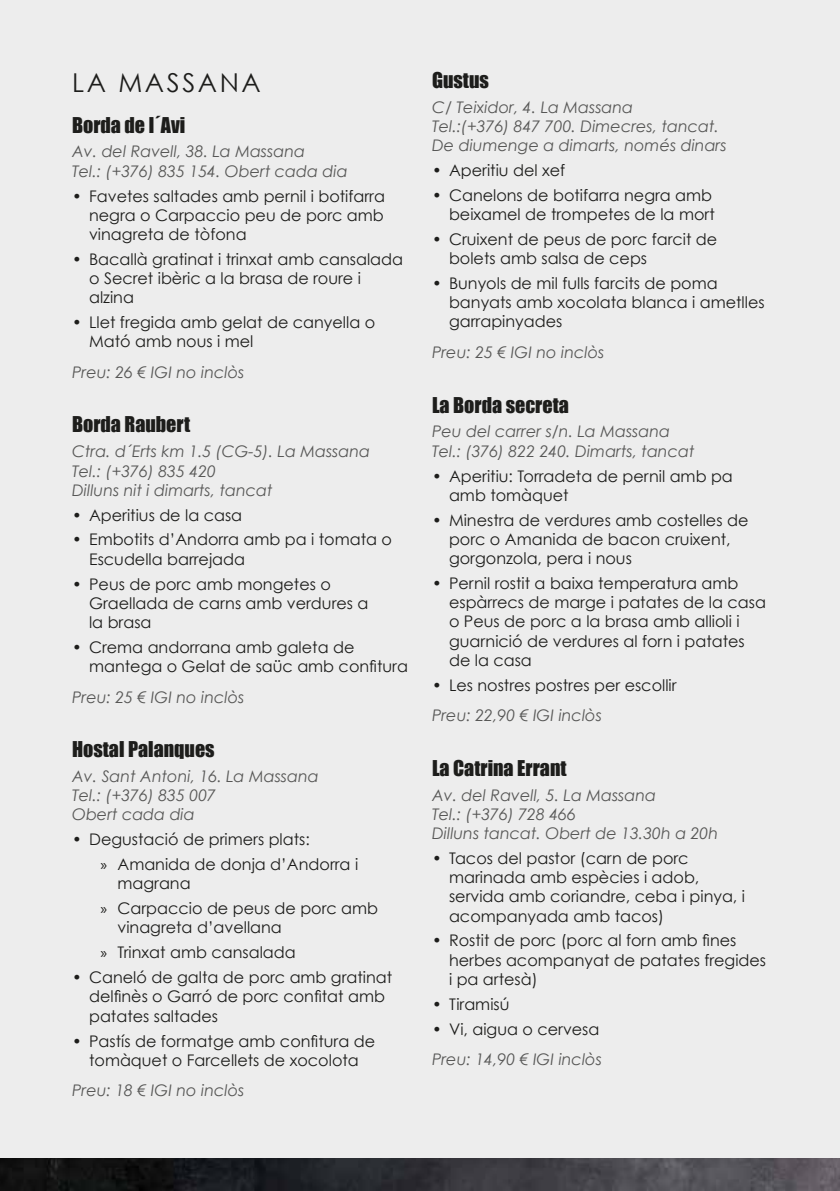
<style>
.page{position:relative;width:840px;height:1191px;background:#fff}
.page>*{position:absolute;margin:0;border:0;box-sizing:border-box;transform-origin:0 0}
.t1{font:26px "Century Gothic";color:#1d1d1b}
.t2{font:20px "Impact";color:#1d1d1b}
.t3{font:16px/19.2px "Century Gothic";color:#1d1d1b}
.t4{font:italic 16px/19.2px "Century Gothic";color:#575756}
.s1{font-family:"Myriad Pro"}
</style>
<div class="page">
<div style="left:0;top:0;width:839px;height:1191px;background:#ededed"></div>
<img style="left:0;top:1158px;width:839px;height:33px">
<h1 class="t1" style="left:72px;top:66px;width:92px">La Massa</h1>
<h1 class="t1" style="left:220px;top:66px;width:41px">na</h1>
<p class="t2" style="left:72px;top:109px;width:115px">Borda de l´Avi</p>
<p class="t4" style="left:72px;top:142px;width:277px">Av. del Ravell, 38. La Massana<br>Tel.: (+376) 835 154. Obert cada dia</p>
<p class="t3" style="left:89px;top:186px;width:297px;text-align:justify;text-indent:-17px">• Favetes saltades amb pernil i botifarra negra o Carpaccio peu de porc amb vinagreta de tòfona</p>
<p class="t3" style="left:89px;top:249px;width:315px;text-indent:-17px">• Bacallà gratinat i trinxat amb cansalada o Secret ibèric a la brasa de roure i alzina</p>
<p class="t3" style="left:89px;top:312px;width:287px;text-indent:-17px">• Llet fregida amb gelat de canyella o<br>Mató amb nous i mel</p>
<p class="t4" style="left:72px;top:362px;width:174px">Preu: 26 € IGI no inclòs</p>
<p class="t2" style="left:72px;top:409px;width:119px">Borda Raubert</p>
<p class="t4" style="left:72px;top:442px;width:299px">Ctra. d´Erts km 1.5 (CG-5). La Massana<br>Tel.: (+376) 835 420<br>Dilluns nit i dimarts, tancat</p>
<p class="t3" style="left:72px;top:505px;width:171px">• Aperitius de la casa</p>
<p class="t3" style="left:89px;top:530px;width:304px;text-indent:-17px">• Embotits d’Andorra amb pa i tomata o<br>Escudella barrejada</p>
<p class="t3" style="left:89px;top:574px;width:281px;text-indent:-17px">• Peus de porc amb mongetes o<br>Graellada de carns amb verdures a la brasa</p>
<p class="t3" style="left:89px;top:637px;width:320px;text-indent:-17px">• Crema andorrana amb galeta de mantega o Gelat de saüc amb confitura</p>
<p class="t4" style="left:72px;top:687px;width:174px">Preu: 25 € IGI no inclòs</p>
<p class="t2" style="left:72px;top:734px;width:144px">Hostal Palanques</p>
<p class="t4" style="left:72px;top:766px;width:248px">Av. Sant Antoni, 16. La Massana<br>Tel.: (+376) 835 007<br>Obert cada dia</p>
<p class="t3" style="left:100px;top:827px;width:259px;line-height:24.8px;text-indent:-28px">• Degustació de primers plats:<br><span class="s1">»</span> Amanida de donja d’Andorra i</p>
<p class="t3" style="left:100px;top:871px;width:279px;line-height:24.8px;text-indent:17px">magrana<br><span class="s1">»</span> Carpaccio de peus de porc amb</p>
<p class="t3" style="left:100px;top:915px;width:197px;line-height:24.8px;text-align:center">vinagreta d’avellana<br><span class="s1">»</span> Trinxat amb cansalada</p>
<p class="t3" style="left:89px;top:967px;width:304px;text-indent:-17px">• Caneló de galta de porc amb gratinat delfinès o Garró de porc confitat amb patates saltades</p>
<p class="t3" style="left:72px;top:1031px;width:304px;text-align:center">• Pastís de formatge amb confitura de tomàquet o Farcellets de xocolota</p>
<p class="t4" style="left:72px;top:1080px;width:174px">Preu: 18 € IGI no inclòs</p>
<p class="t2" style="left:432px;top:64px;width:58px">Gustus</p>
<p class="t4" style="left:432px;top:97px;width:296px">C/ Teixidor, 4. La Massana<br>Tel.:(+376) 847 700. Dimecres, tancat.<br>De diumenge a dimarts, només dinars</p>
<p class="t3" style="left:432px;top:160px;width:135px">• Aperitiu del xef</p>
<p class="t3" style="left:432px;top:185px;width:284px;text-align:right">• Canelons de botifarra negra amb beixamel de trompetes de la mort</p>
<p class="t3" style="left:449px;top:229px;width:269px;text-indent:-17px">• Cruixent de peus de porc farcit de bolets amb salsa de ceps</p>
<p class="t3" style="left:449px;top:273px;width:317px;text-indent:-17px">• Bunyols de mil fulls farcits de poma banyats amb xocolata blanca i ametlles garrapinyades</p>
<p class="t4" style="left:432px;top:342px;width:174px">Preu: 25 € IGI no inclòs</p>
<p class="t2" style="left:432px;top:389px;width:138px">La Borda secreta</p>
<p class="t4" style="left:432px;top:422px;width:264px">Peu del carrer s/n. La Massana<br>Tel.: (376) 822 240. Dimarts, tancat</p>
<p class="t3" style="left:449px;top:466px;width:285px;text-indent:-17px">• Aperitiu: Torradeta de pernil amb pa amb tomàquet</p>
<p class="t3" style="left:449px;top:510px;width:301px;text-indent:-17px">• Minestra de verdures amb costelles de porc o Amanida de bacon cruixent, gorgonzola, pera i nous</p>
<p class="t3" style="left:449px;top:573px;width:318px;text-indent:-17px">• Pernil rostit a baixa temperatura amb espàrrecs de marge i patates de la casa o Peus de porc a la brasa amb allioli i guarnició de verdures al forn i patates de la casa</p>
<p class="t3" style="left:432px;top:675px;width:246px">• Les nostres postres per escollir</p>
<p class="t4" style="left:432px;top:705px;width:171px">Preu: 22,90 € IGI inclòs</p>
<p class="t2" style="left:432px;top:752px;width:136px">La Catrina Errant</p>
<p class="t4" style="left:432px;top:785px;width:287px">Av. del Ravell, 5. La Massana<br>Tel.: (+376) 728 466<br>Dilluns tancat. Obert de 13.30h a 20h</p>
<p class="t3" style="left:449px;top:848px;width:297px;text-indent:-17px">• Tacos del pastor (carn de porc marinada amb espècies i adob, servida amb coriandre, ceba i pinya, i acompanyada amb tacos)</p>
<p class="t3" style="left:449px;top:930px;width:318px;text-indent:-17px">• Rostit de porc (porc al forn amb fines herbes acompanyat de patates fregides i pa artesà)</p>
<p class="t3" style="left:432px;top:994px;width:79px">• Tiramisú</p>
<p class="t3" style="left:432px;top:1019px;width:169px">• Vi, aigua o cervesa</p>
<p class="t4" style="left:432px;top:1049px;width:171px">Preu: 14,90 € IGI inclòs</p>
</div>
